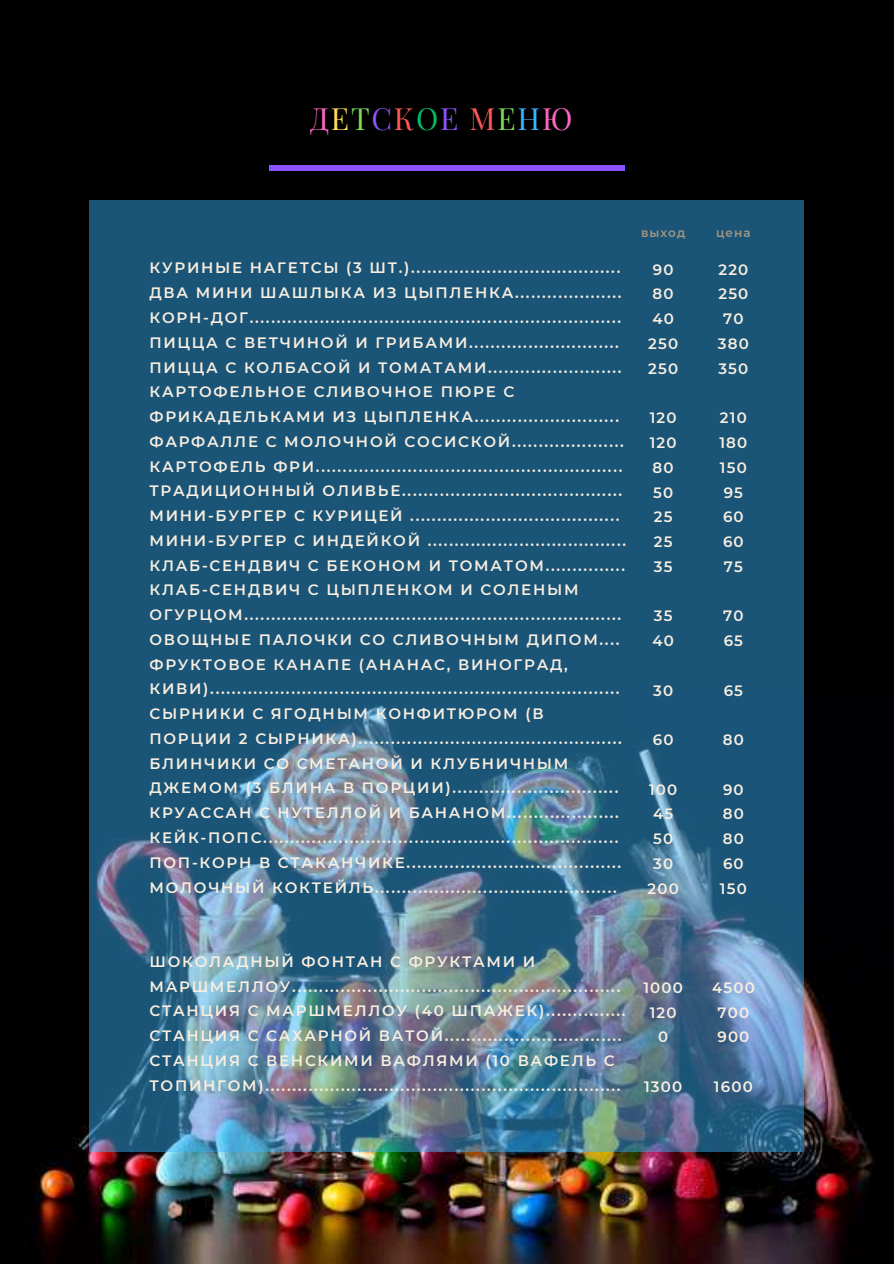
<style>
.page{position:relative;width:894px;height:1264px;background:#fff}
.page>*{position:absolute;margin:0;border:0;box-sizing:border-box;transform-origin:0 0}
.t1{font:30px "Playfair Display";letter-spacing:.06em;color:#ff66c4}
.t2{font:600 15px/24.8px "Montserrat";letter-spacing:.115em;color:#f8eee0}
.t3{font:600 15px/24.8px "Montserrat";letter-spacing:.08em;color:#f8eee0;text-align:center}
.t4{font:600 12px "Montserrat";letter-spacing:.08em;color:#a4967f}
.s1{color:#ffde59}
.s2{color:#7ed957}
.s3{color:#8c52ff}
.s4{color:#ff5757}
.s5{color:#00bf63}
.s6{color:#38b6ff}
</style>
<div class="page">
<div style="left:0;top:0;width:893px;height:1263px;background:#000"></div>
<img style="left:35px;top:978px;width:839px;height:285px">
<img style="left:89px;top:200px;width:715px;height:951px">
<div style="left:269px;top:165px;width:355px;height:6px;background:#8c52ff"></div>
<h1 class="t1" style="left:310px;top:97px;width:264px">Д<span class="s1">Е</span><span class="s2">Т</span><span class="s3">С</span><span class="s4">К</span><span class="s5">О</span><span class="s3">Е</span> <span class="s4">М</span><span class="s2">Е</span><span class="s6">Н</span>Ю</h1>
<p class="t2" style="left:149px;top:256px;width:478px">КУРИНЫЕ НАГЕТСЫ (3 ШТ.).......................................<br>ДВА МИНИ ШАШЛЫКА ИЗ ЦЫПЛЕНКА....................<br>КОРН-ДОГ.....................................................................<br>ПИЦЦА С ВЕТЧИНОЙ И ГРИБАМИ............................<br>ПИЦЦА С КОЛБАСОЙ И ТОМАТАМИ.........................<br>КАРТОФЕЛЬНОЕ СЛИВОЧНОЕ ПЮРЕ С ФРИКАДЕЛЬКАМИ ИЗ ЦЫПЛЕНКА...........................<br>ФАРФАЛЛЕ С МОЛОЧНОЙ СОСИСКОЙ.....................<br>КАРТОФЕЛЬ ФРИ.........................................................<br>ТРАДИЦИОННЫЙ ОЛИВЬЕ.........................................<br>МИНИ-БУРГЕР С КУРИЦЕЙ .......................................<br>МИНИ-БУРГЕР С ИНДЕЙКОЙ .....................................<br>КЛАБ-СЕНДВИЧ С БЕКОНОМ И ТОМАТОМ...............<br>КЛАБ-СЕНДВИЧ С ЦЫПЛЕНКОМ И СОЛЕНЫМ ОГУРЦОМ......................................................................<br>ОВОЩНЫЕ ПАЛОЧКИ СО СЛИВОЧНЫМ ДИПОМ....<br>ФРУКТОВОЕ КАНАПЕ (АНАНАС, ВИНОГРАД, КИВИ)............................................................................<br>СЫРНИКИ С ЯГОДНЫМ КОНФИТЮРОМ (В ПОРЦИИ 2 СЫРНИКА).................................................<br>БЛИНЧИКИ СО СМЕТАНОЙ И КЛУБНИЧНЫМ ДЖЕМОМ (3 БЛИНА В ПОРЦИИ)...............................<br>КРУАССАН С НУТЕЛЛОЙ И БАНАНОМ.....................<br>КЕЙК-ПОПС..................................................................<br>ПОП-КОРН В СТАКАНЧИКЕ........................................<br>МОЛОЧНЫЙ КОКТЕЙЛЬ.............................................</p>
<p class="t4" style="left:641px;top:226px;width:45px">выход</p>
<p class="t4" style="left:716px;top:226px;width:36px">цена</p>
<p class="t3" style="left:648px;top:257px;width:31px">90<br>80<br>40<br>250<br>250</p>
<p class="t3" style="left:649px;top:405px;width:28px;text-align:left">120<br>120<br>80<br>50<br>25<br>25<br>35</p>
<p class="t2" style="left:652px;top:603px;width:23px">35<br>40</p>
<p class="t2" style="left:653px;top:678px;width:22px">30</p>
<p class="t2" style="left:652px;top:727px;width:22px">60</p>
<p class="t3" style="left:647px;top:777px;width:33px">100<br>45<br>50<br>30<br>200</p>
<p class="t3" style="left:717px;top:257px;width:33px">220<br>250<br>70<br>380<br>350</p>
<p class="t3" style="left:719px;top:405px;width:29px;text-align:left">210<br>180<br>150<br>95<br>60<br>60<br>75</p>
<p class="t2" style="left:723px;top:603px;width:22px">70<br>65</p>
<p class="t2" style="left:723px;top:678px;width:21px">65</p>
<p class="t2" style="left:722px;top:727px;width:23px">80</p>
<p class="t3" style="left:719px;top:777px;width:28px;text-align:left">90<br>80<br>80<br>60<br>150</p>
<p class="t2" style="left:149px;top:949px;width:477px">ШОКОЛАДНЫЙ ФОНТАН С ФРУКТАМИ И МАРШМЕЛЛОУ.............................................................<br>СТАНЦИЯ С МАРШМЕЛЛОУ (40 ШПАЖЕК)...............<br>СТАНЦИЯ С САХАРНОЙ ВАТОЙ.................................<br>СТАНЦИЯ С ВЕНСКИМИ ВАФЛЯМИ (10 ВАФЕЛЬ С ТОПИНГОМ)..................................................................</p>
<p class="t2" style="left:643px;top:975px;width:41px;text-align:center">1000<br>120<br>0</p>
<p class="t2" style="left:644px;top:1074px;width:40px">1300</p>
<p class="t3" style="left:711px;top:975px;width:44px">4500<br>700<br>900</p>
<p class="t2" style="left:713px;top:1074px;width:40px">1600</p>
</div>
